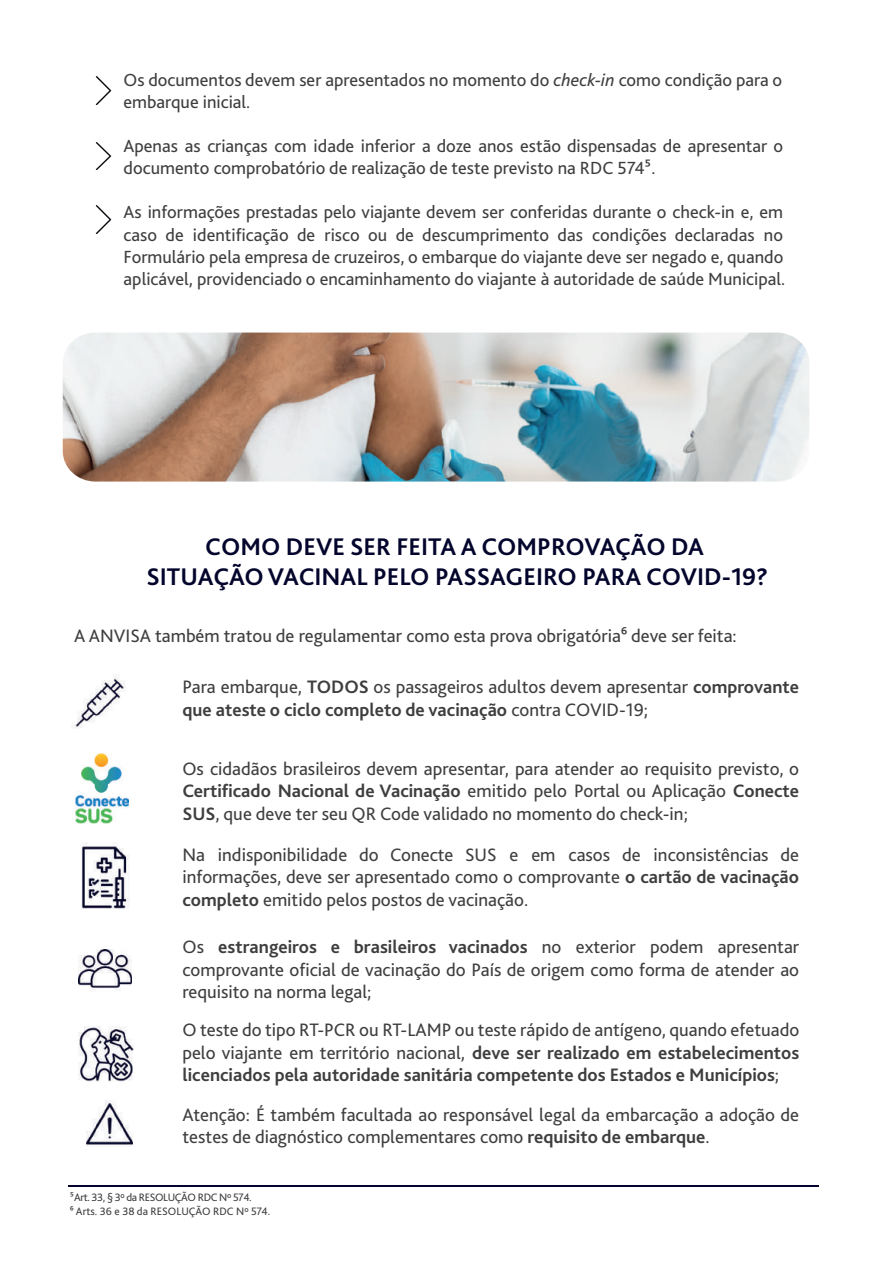
<style>
.page{position:relative;width:893px;height:1263px;background:#fff}
.page>*{position:absolute;margin:0;border:0;box-sizing:border-box;transform-origin:0 0}
.t1{font:700 25.2px/30.3px "Bliss 2";color:#04052c;text-align:center}
.t2{font:18.9px/22.6px "Bliss 2";color:#3e3e3f;text-align:justify}
.t3{font:18.45px/22px "Bliss 2";color:#3e3e3f}
.t4{font:11.25px "Bliss 2";color:#3e3e3f}
.t5{font:11.25px "Bliss 2";letter-spacing:-.025em;color:#3e3e3f}
.s1{font-style:italic}
.s2{font-weight:700}
</style>
<div class="page">
<hr style="left:68px;top:1185px;width:751px;height:2px;background:#04052c">
<img style="left:72px;top:674px;width:54px;height:55px">
<img style="left:82px;top:753px;width:41px;height:32px">
<img style="left:75px;top:785px;width:54px;height:39px">
<img style="left:81px;top:843px;width:49px;height:66px">
<img style="left:78px;top:949px;width:54px;height:42px">
<img style="left:79px;top:1026px;width:55px;height:55px">
<img style="left:87px;top:1101px;width:45px;height:45px">
<img style="left:63px;top:333px;width:746px;height:149px">
<img style="left:96px;top:77px;width:16px;height:27px">
<img style="left:95px;top:142px;width:17px;height:27px">
<img style="left:96px;top:206px;width:16px;height:27px">
<p class="t3" style="left:124px;top:68px;width:660px">Os documentos devem ser apresentados no momento do <span class="s1">check-in</span> como condição para o embarque inicial.</p>
<p class="t3" style="left:124px;top:135px;width:661px">Apenas as crianças com idade inferior a doze anos estão dispensadas de apresentar o documento comprobatório de realização de teste previsto na RDC 574⁵.</p>
<p class="t3" style="left:124px;top:201px;width:663px;text-align:justify">As informações prestadas pelo viajante devem ser conferidas durante o check-in e, em caso de identificação de risco ou de descumprimento das condições declaradas no Formulário pela empresa de cruzeiros, o embarque do viajante deve ser negado e, quando aplicável, providenciado o encaminhamento do viajante à autoridade de saúde Municipal.</p>
<h1 class="t1" style="left:146px;top:531px;width:624px">COMO DEVE SER FEITA A COMPROVAÇÃO DA<br>SITUAÇÃO VACINAL PELO PASSAGEIRO PARA COVID-19?</h1>
<p class="t2" style="left:74px;top:623px;width:664px">A ANVISA também tratou de regulamentar como esta prova obrigatória⁶ deve ser feita:</p>
<p class="t2" style="left:182px;top:675px;width:618px">Para embarque, <span class="s2">TODOS</span> os passageiros adultos devem apresentar <span class="s2">comprovante que ateste o ciclo completo de vacinação</span> contra COVID-19;</p>
<p class="t2" style="left:182px;top:757px;width:618px">Os cidadãos brasileiros devem apresentar, para atender ao requisito previsto, o <span class="s2">Certificado Nacional de Vacinação</span> emitido pelo Portal ou Aplicação <span class="s2">Conecte SUS</span>, que deve ter seu QR Code validado no momento do check-in;</p>
<p class="t2" style="left:182px;top:843px;width:618px">Na indisponibilidade do Conecte SUS e em casos de inconsistências de informações, deve ser apresentado como o comprovante <span class="s2">o cartão de vacinação completo</span> emitido pelos postos de vacinação.</p>
<p class="t2" style="left:182px;top:935px;width:618px">Os <span class="s2">estrangeiros e brasileiros vacinados</span> no exterior podem apresentar comprovante oficial de vacinação do País de origem como forma de atender ao requisito na norma legal;</p>
<p class="t2" style="left:182px;top:1018px;width:618px">O teste do tipo RT-PCR ou RT-LAMP ou teste rápido de antígeno, quando efetuado pelo viajante em território nacional, <span class="s2">deve ser realizado em estabelecimentos licenciados pela autoridade sanitária competente dos Estados e Municípios</span>;</p>
<p class="t2" style="left:182px;top:1102px;width:618px">Atenção: É também facultada ao responsável legal da embarcação a adoção de testes de diagnóstico complementares como <span class="s2">requisito de embarque</span>.</p>
<p class="t5" style="left:70px;top:1190px;width:183px">⁵Art. 33, § 3º da RESOLUÇÃO RDC Nº 574.</p>
<p class="t4" style="left:70px;top:1205px;width:202px">⁶ Arts. 36 e 38 da RESOLUÇÃO RDC Nº 574.</p>
</div>
